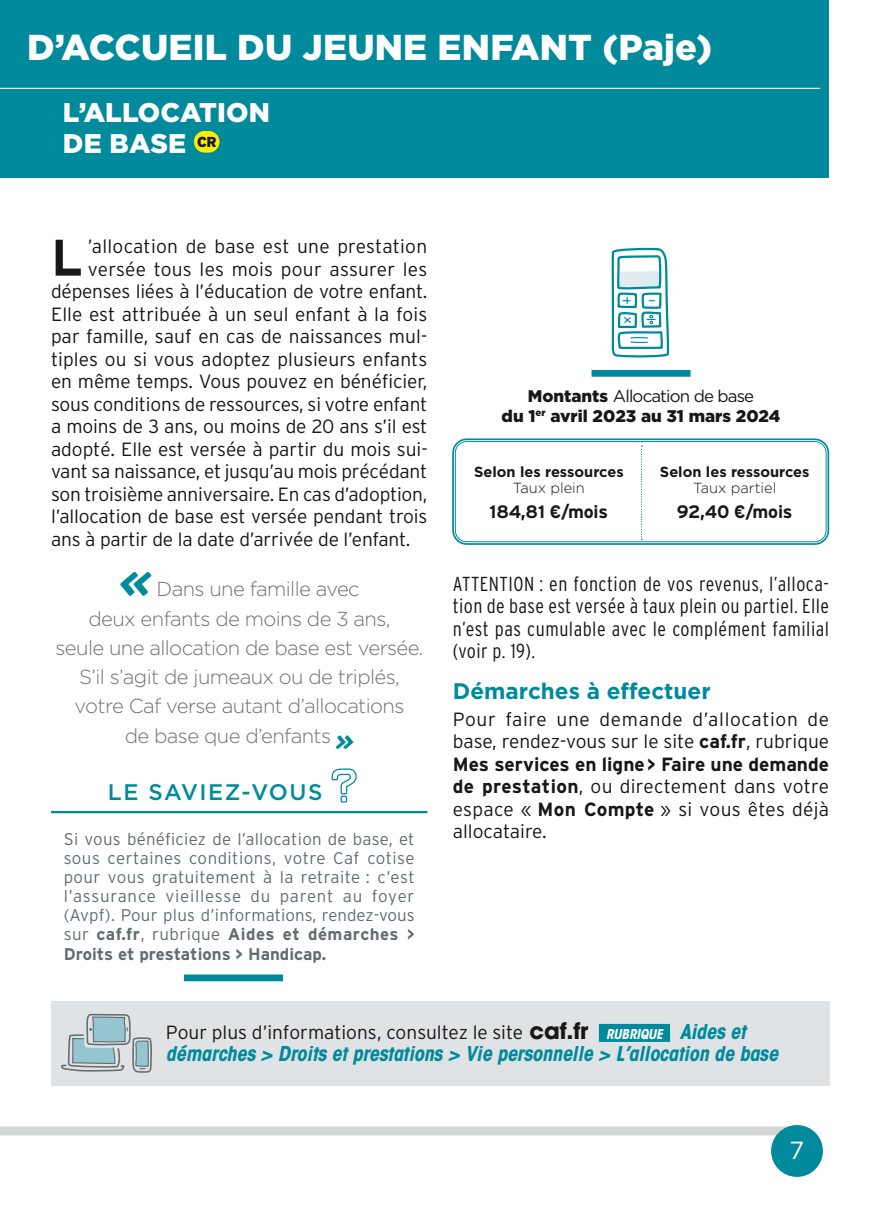
<style>
.page{position:relative;width:893px;height:1212px;background:#fff}
.page>*{position:absolute;margin:0;border:0;box-sizing:border-box;transform-origin:0 0}
.t1{font:700 51.3px "Interstate";color:#181716}
.t2{font:italic 47.25px "Track";color:#008a9b}
.t3{font:900 36px "Gotham";letter-spacing:.005em;color:#fff}
.t4{font:900 27px/31.5px "Gotham";letter-spacing:.005em;color:#fff}
.t5{font:24.75px "Gotham";color:#fff}
.t6{font:700 22.5px "Gotham";color:#008a9b}
.t7{font:500 22.5px "Gotham";letter-spacing:.07em;color:#008a9b}
.t8{font:300 20.25px "Gotham";letter-spacing:-.03em;color:#717170}
.t9{font:300 condensed 20.25px/22.5px "Interstate";letter-spacing:.025em;color:#181716;text-align:justify}
.t10{font:italic 700 condensed 20.25px "ITC Avant Garde Std";letter-spacing:-.01em;color:#008a9b}
.t11{font:300 19.12px/22.5px "Interstate";letter-spacing:-.005em;color:#181716;text-align:justify}
.t12{font:300 19.12px "Interstate";letter-spacing:.015em;color:#181716}
.t13{font:700 18px "Interstate";letter-spacing:-.01em;color:#181716}
.t14{font:300 16.88px/19.1px "Interstate";letter-spacing:.01em;color:#636c70;text-align:justify}
.t15{font:900 16.88px/19.1px "Gotham";color:#181716;text-align:center}
.t16{font:700 14.62px "Gotham";color:#181716}
.t17{font:300 14.62px "Gotham";color:#181716}
.s1{font-family:"Track";font-weight:400;font-style:italic;font-size:27px;color:#008a9b}
.s2{font-family:"Track";font-weight:400;font-size:40.5px}
.s3{font-weight:700}
.s4{font-weight:400}
.s5{font-family:"ITC Avant Garde Std";font-weight:700;font-size:22.5px}
.s6{font-family:"ITC Avant Garde Std";font-weight:700;font-style:italic;font-stretch:condensed;font-size:13.5px;color:#fff}
.s7{font-family:"ITC Avant Garde Std";font-weight:700;font-style:italic;font-stretch:condensed;font-size:20.25px;color:#008a9b}
</style>
<div class="page">
<div style="left:0;top:1126px;width:799px;height:9px;background:#d5d6d6"></div>
<div style="left:771px;top:1125px;width:52px;height:52px;background:#008a9b;border-radius:50%"></div>
<div style="left:0;top:0;width:828px;height:177px;background:#008a9b"></div>
<hr style="left:0;top:88px;width:820px;height:1px;background:#fff">
<div style="left:51px;top:1002px;width:778px;height:84px;background:#e0e3e5"></div>
<div style="left:599px;top:1024px;width:71px;height:18px;background:#008a9b"></div>
<hr style="left:51px;top:811px;width:376px;height:2px;background:#008a9b">
<div style="left:184px;top:974px;width:99px;height:7px;background:#008a9b"></div>
<svg style="left:60px;top:1013px;width:92px;height:123px"></svg>
<div style="left:452px;top:438px;width:377px;height:107px;border:2px solid #008a9b;border-radius:14px"></div>
<div style="left:455px;top:441px;width:371px;height:101px;border:1px solid #008a9b;border-radius:11px"></div>
<div style="left:591px;top:370px;width:99px;height:7px;background:#008a9b"></div>
<svg style="left:641px;top:446px;width:1px;height:94px"></svg>
<svg style="left:610px;top:177px;width:59px;height:181px"></svg>
<div style="left:194px;top:131px;width:25px;height:22px;background:#ffed00;border-radius:11px"></div>
<h3 class="t3" style="left:27px;top:23px;width:686px">D’ACCUEIL DU JEUNE ENFANT (Paje)</h3>
<h3 class="t4" style="left:63px;top:96px;width:208px">L’ALLOCATION<br>DE BASE <sup>CR</sup></h3>
<h1 class="t1" style="left:51px;top:226px;width:33px">L</h1>
<p class="t12" style="left:88px;top:235px;width:341px">’allocation de base est une prestation</p>
<p class="t12" style="left:88px;top:257px;width:341px">versée tous les mois pour assurer les</p>
<p class="t11" style="left:51px;top:280px;width:378px">dépenses liées à l’éducation de votre enfant.</p>
<p class="t11" style="left:51px;top:302px;width:378px">Elle est attribuée à un seul enfant à la fois</p>
<p class="t11" style="left:51px;top:325px;width:378px">par famille, sauf en cas de naissances mul-</p>
<p class="t11" style="left:51px;top:347px;width:378px">tiples ou si vous adoptez plusieurs enfants</p>
<p class="t11" style="left:51px;top:370px;width:378px">en même temps. Vous pouvez en bénéficier,</p>
<p class="t11" style="left:51px;top:392px;width:378px">sous conditions de ressources, si votre enfant</p>
<p class="t11" style="left:51px;top:415px;width:378px">a moins de 3 ans, ou moins de 20 ans s’il est</p>
<p class="t11" style="left:51px;top:437px;width:378px">adopté. Elle est versée à partir du mois sui-</p>
<p class="t11" style="left:51px;top:460px;width:378px">vant sa naissance, et jusqu’au mois précédant</p>
<p class="t11" style="left:51px;top:482px;width:378px">son troisième anniversaire. En cas d’adoption,</p>
<p class="t11" style="left:51px;top:505px;width:378px">l’allocation de base est versée pendant trois</p>
<p class="t11" style="left:51px;top:527px;width:361px">ans à partir de la date d’arrivée de l’enfant.</p>
<h2 class="t2" style="left:119px;top:553px;width:34px">«</h2>
<p class="t8" style="left:157px;top:576px;width:205px">Dans une famille avec</p>
<p class="t8" style="left:88px;top:606px;width:304px">deux enfants de moins de 3 ans,</p>
<p class="t8" style="left:56px;top:635px;width:369px">seule une allocation de base est versée.</p>
<p class="t8" style="left:79px;top:664px;width:322px">S’il s’agit de jumeaux ou de triplés,</p>
<p class="t8" style="left:75px;top:693px;width:331px">votre Caf verse autant d’allocations</p>
<p class="t8" style="left:125px;top:722px;width:231px">de base que d’enfants <span class="s1">»</span></p>
<p class="t7" style="left:108px;top:777px;width:251px">LE SAVIEZ-VOUS <span class="s2">?</span></p>
<p class="t14" style="left:64px;top:829px;width:352px">Si vous bénéficiez de l’allocation de base, et sous certaines conditions, votre Caf cotise pour vous gratuitement à la retraite : c’est l’assurance vieillesse du parent au foyer (Avpf). Pour plus d’informations, rendez-vous sur <span class="s3">caf.fr</span>, rubrique <span class="s3">Aides et démarches &gt; Droits et prestations &gt; Handicap.</span></p>
<p class="t15" style="left:502px;top:387px;width:280px">Montants <span class="s4">Allocation de base<br></span>du 1<sup>er</sup> avril 2023 au 31 mars 2024</p>
<p class="t16" style="left:474px;top:462px;width:151px">Selon les ressources</p>
<p class="t17" style="left:513px;top:479px;width:74px">Taux plein</p>
<p class="t13" style="left:490px;top:501px;width:120px">184,81 €/mois</p>
<p class="t16" style="left:660px;top:462px;width:151px">Selon les ressources</p>
<p class="t17" style="left:693px;top:479px;width:85px">Taux partiel</p>
<p class="t13" style="left:677px;top:501px;width:117px">92,40 €/mois</p>
<p class="t9" style="left:453px;top:572px;width:378px">ATTENTION : en fonction de vos revenus, l’alloca&shy;tion de base est versée à taux plein ou partiel. Elle n’est pas cumulable avec le complément familial (voir p. 19).</p>
<p class="t6" style="left:453px;top:676px;width:259px">Démarches à effectuer</p>
<p class="t11" style="left:453px;top:707px;width:378px">Pour faire une demande d’allocation de base, rendez-vous sur le site <span class="s3">caf.fr</span>, rubrique <span class="s3">Mes services en ligne&gt; Faire une demande de prestation</span>, ou directement dans votre espace « <span class="s3">Mon Compte</span> » si vous êtes déjà allocataire.</p>
<p class="t11" style="left:166px;top:1020px;width:581px">Pour plus d’informations, consultez le site <span class="s5">caf.fr</span> <span class="s6">RUBRIQUE</span> <span class="s7">Aides et</span></p>
<p class="t10" style="left:166px;top:1041px;width:614px">démarches &gt; Droits et prestations &gt; Vie personnelle &gt; L’allocation de base</p>
<p class="t5" style="left:790px;top:1135px;width:16px">7</p>
</div>
